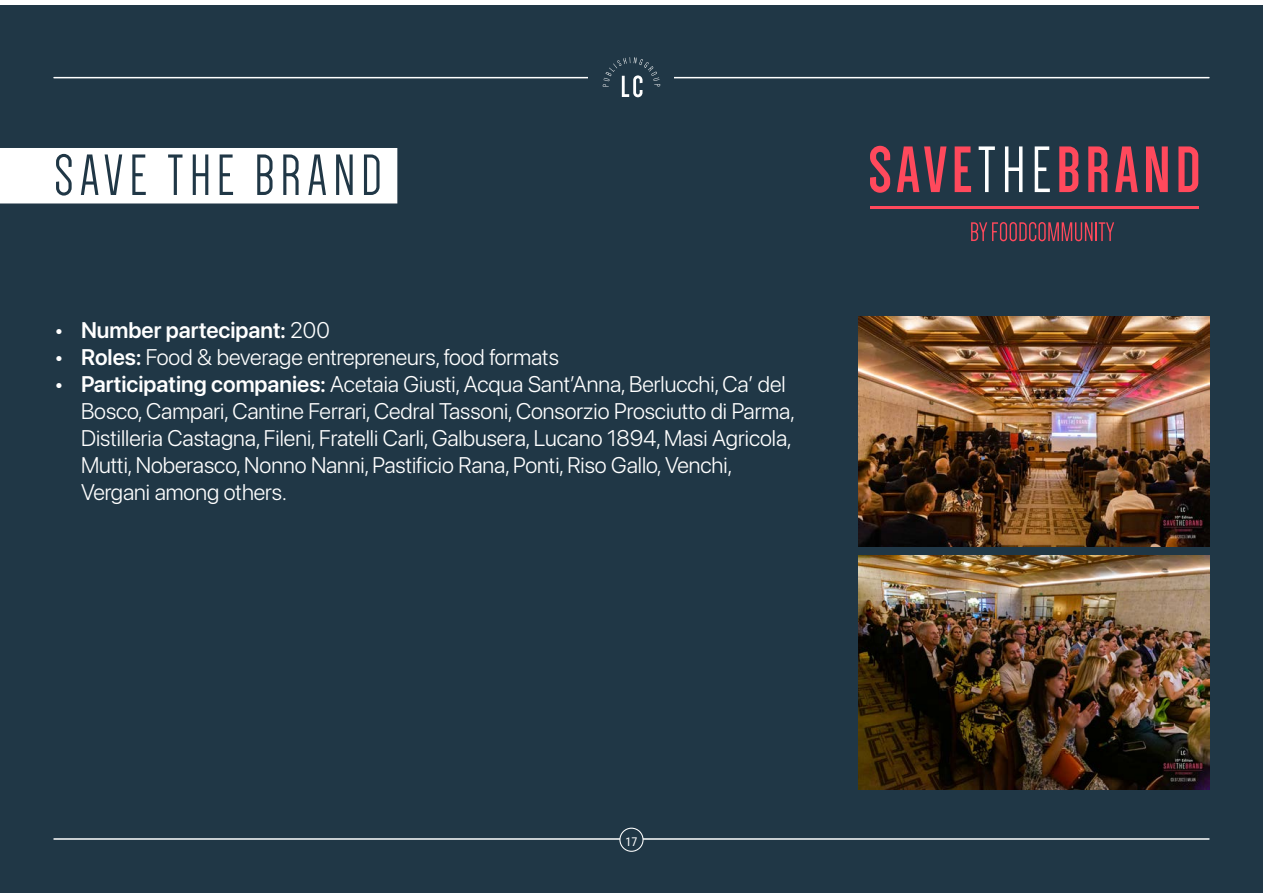
<style>
.page{position:relative;width:1263px;height:893px;background:#fff}
.page>*{position:absolute;margin:0;border:0;box-sizing:border-box;transform-origin:0 0}
.t1{font:60px "Dense";letter-spacing:.1em;color:#203746}
.t2{font:300 22.5px/27px "SF Pro Display";color:#fff}
.t3{font:600 22.5px "SF Pro Display";color:#fff}
.t4{font:12px "Roboto Condensed";color:#fff}
.s1{font-weight:300}
.s2{font-weight:600}
</style>
<div class="page">
<div style="left:0;top:4px;width:1263px;height:889px;background:#203746"></div>
<hr style="left:54px;top:838px;width:1155px;height:2px;background:#fff">
<hr style="left:54px;top:77px;width:1155px;height:1px;background:#fff">
<div style="left:620px;top:828px;width:23px;height:23px;background:#203746;border-radius:50%"></div>
<div style="left:619px;top:828px;width:24px;height:24px;border:1px solid #fff;border-radius:50%"></div>
<div style="left:588px;top:40px;width:86px;height:77px;background:#203746"></div>
<svg style="left:603px;top:58px;width:57px;height:39px"></svg>
<div style="left:0;top:148px;width:397px;height:55px;background:#fff"></div>
<svg style="left:870px;top:146px;width:20px;height:47px"></svg>
<svg style="left:897px;top:146px;width:49px;height:46px"></svg>
<svg style="left:955px;top:146px;width:16px;height:46px"></svg>
<svg style="left:979px;top:146px;width:16px;height:46px"></svg>
<svg style="left:1005px;top:146px;width:17px;height:46px"></svg>
<svg style="left:1035px;top:146px;width:15px;height:46px"></svg>
<svg style="left:1059px;top:146px;width:19px;height:46px"></svg>
<svg style="left:1088px;top:146px;width:19px;height:46px"></svg>
<svg style="left:1115px;top:146px;width:23px;height:46px"></svg>
<svg style="left:1146px;top:146px;width:22px;height:46px"></svg>
<svg style="left:1178px;top:146px;width:20px;height:46px"></svg>
<hr style="left:870px;top:206px;width:328px;height:2px;background:#ff495c">
<svg style="left:971px;top:222px;width:143px;height:19px"></svg>
<img style="left:858px;top:555px;width:352px;height:234px">
<img style="left:858px;top:316px;width:352px;height:231px">
<p class="t1" style="left:54px;top:146px;width:330px">SAVE THE BRAND</p>
<p class="t3" style="left:54px;top:317px;width:277px">• Number partecipant: <span class="s1">200</span></p>
<p class="t2" style="left:54px;top:343px;width:506px"><span class="s2">• Roles:</span> Food &amp; beverage entrepreneurs, food formats</p>
<p class="t2" style="left:81px;top:370px;width:715px;text-indent:-27px"><span class="s2">• Participating companies:</span> Acetaia Giusti, Acqua Sant’Anna, Berlucchi, Ca’ del Bosco, Campari, Cantine Ferrari, Cedral Tassoni, Consorzio Prosciutto di Parma, Distilleria Castagna, Fileni, Fratelli Carli, Galbusera, Lucano 1894, Masi Agricola, Mutti, Noberasco, Nonno Nanni, Pastificio Rana, Ponti, Riso Gallo, Venchi, Vergani among others.</p>
<p class="t4" style="left:625px;top:833px;width:13px">17</p>
</div>
